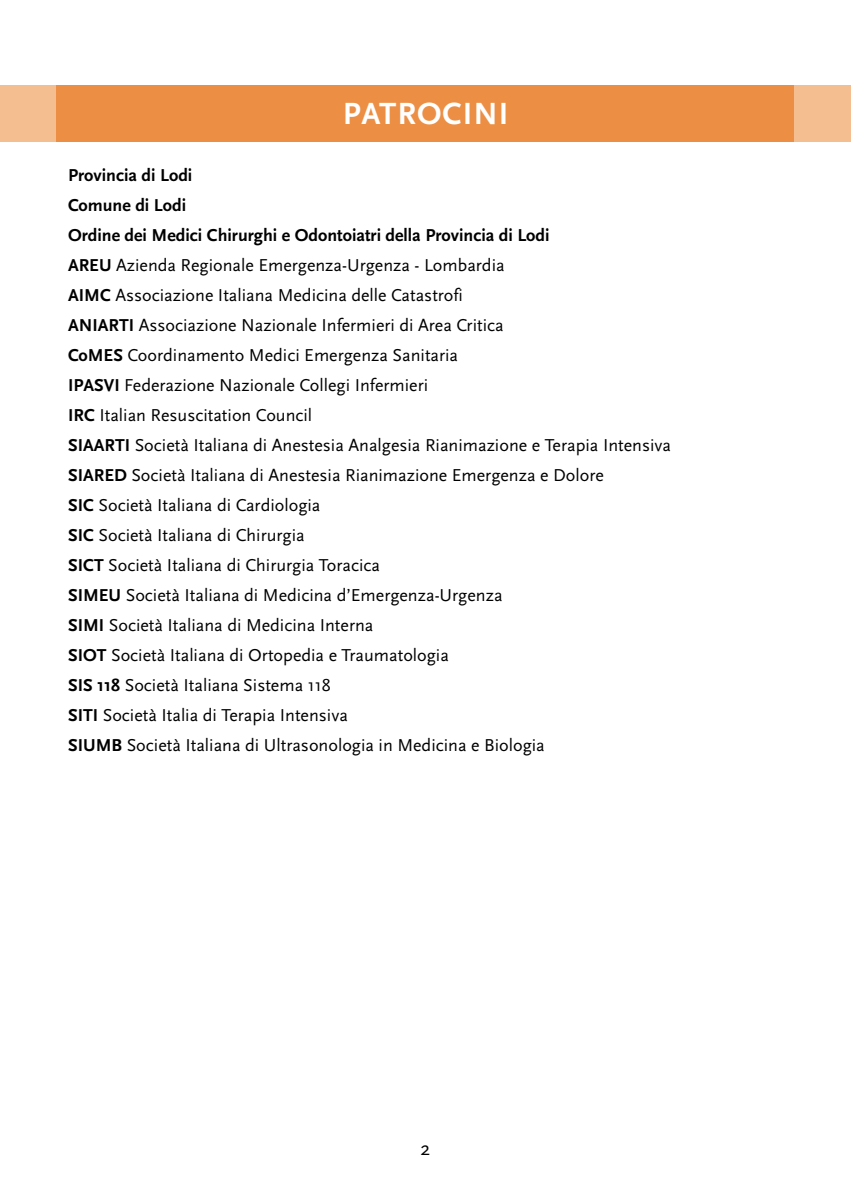
<style>
.page{position:relative;width:851px;height:1191px;background:#fff}
.page>*{position:absolute;margin:0;border:0;box-sizing:border-box;transform-origin:0 0}
.t1{font:700 32px "Scala Sans";letter-spacing:.03em;color:#fff}
.t2{font:20px "Scala Sans";color:#000}
.t3{font:18px/30px "Scala Sans";color:#000}
.s1{font-weight:700}
</style>
<div class="page">
<div style="left:0;top:85px;width:850px;height:57px;background:#f5be90"></div>
<div style="left:57px;top:85px;width:737px;height:57px;background:#ec8f44"></div>
<hr style="left:850px;top:85px;width:1px;height:57px;background:#f5be90">
<h1 class="t1" style="left:342px;top:97px;width:117px">pat rocini</h1>
<p class="t3" style="left:68px;top:160px;width:604px"><span class="s1">Provincia di Lodi<br>Comune di Lodi<br>Ordine dei M edici Chirurghi e Odontoiatri della Provincia di Lodi<br>AREU</span> Azienda Regionale Emergenza-Urgenza - Lombardia<br><span class="s1">AIMC</span> Associazione Italiana Medicina delle Catastrofi<br><span class="s1">ANIARTI</span> Associazione Nazionale Infermieri di Area Critica<br><span class="s1">CoM ES</span> Coordinamento Medici Emergenza Sanitaria<br><span class="s1">IPASVI</span> Federazione Nazionale Collegi Infermieri<br><span class="s1">IRC</span> Italian Resuscitation Council<br><span class="s1">SIAARTI</span> Società Italiana di Anestesia Analgesia Rianimazione e Terapia Intensiva <span class="s1">SIARED</span> Società Italiana di Anestesia Rianimazione Emergenza e Dolore<br><span class="s1">SIC</span> Società Italiana di Cardiologia<br><span class="s1">SIC</span> Società Italiana di Chirurgia<br><span class="s1">SICT</span> Società Italiana di Chirurgia Toracica<br><span class="s1">SIM EU</span> Società Italiana di Medicina d’Emergenza-Urgenza<br><span class="s1">SIM I</span> Società Italiana di Medicina Interna<br><span class="s1">SIOT</span> Società Italiana di Ortopedia e Traumatologia<br><span class="s1">SIS 118</span> Società Italiana Sistema 118<br><span class="s1">SITI</span> Società Italia di Terapia Intensiva<br><span class="s1">SIUM B</span> Società Italiana di Ultrasonologia in Medicina e Biologia</p>
<p class="t2" style="left:420px;top:1137px;width:11px">2</p>
</div>
